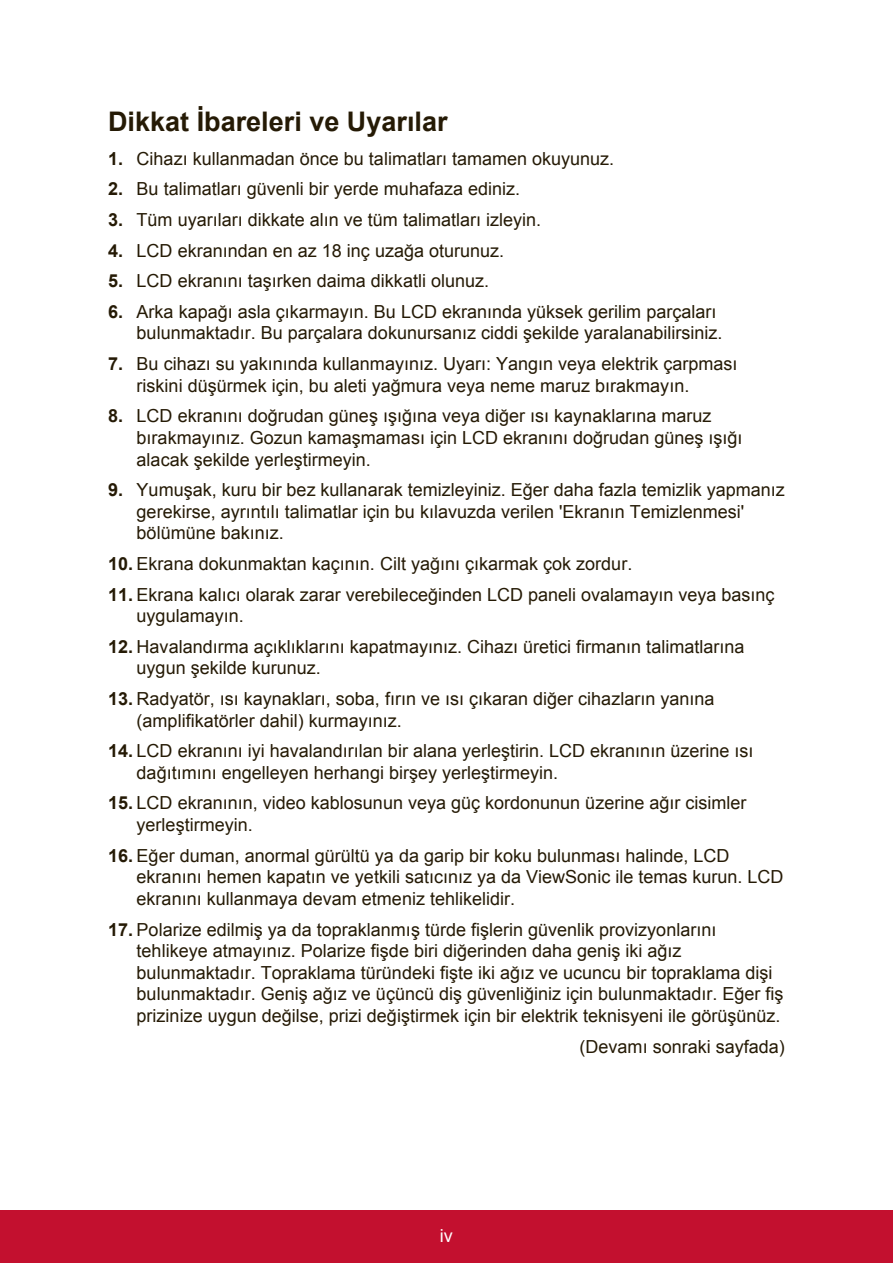
<style>
.page{position:relative;width:893px;height:1263px;background:#fff}
.page>*{position:absolute;margin:0;border:0;box-sizing:border-box;transform-origin:0 0}
.t1{font:700 27px "Arial";color:#251a05}
.t2{font:18px/21.6px "Arial";color:#251a05}
.t3{font:18px "Arial";color:#fff}
.s1{font-weight:700}
</style>
<div class="page">
<div style="left:0;top:1210px;width:892px;height:53px;background:#c3102f"></div>
<h1 class="t1" style="left:108px;top:104px;width:341px">Dikkat İbareleri ve Uyarılar</h1>
<p class="t2" style="left:108px;top:148px;width:507px"><span class="s1">1.</span> Cihazı kullanmadan önce bu talimatları tamamen okuyunuz.</p>
<p class="t2" style="left:108px;top:178px;width:413px"><span class="s1">2.</span> Bu talimatları güvenli bir yerde muhafaza ediniz.</p>
<p class="t2" style="left:108px;top:209px;width:434px"><span class="s1">3.</span> Tüm uyarıları dikkate alın ve tüm talimatları izleyin.</p>
<p class="t2" style="left:108px;top:240px;width:397px"><span class="s1">4.</span> LCD ekranından en az 18 inç uzağa oturunuz.</p>
<p class="t2" style="left:108px;top:270px;width:382px"><span class="s1">5.</span> LCD ekranını taşırken daima dikkatli olunuz.</p>
<p class="t2" style="left:136px;top:301px;width:587px;text-indent:-28px"><span class="s1">6.</span> Arka kapağı asla çıkarmayın. Bu LCD ekranında yüksek gerilim parçaları bulunmaktadır. Bu parçalara dokunursanız ciddi şekilde yaralanabilirsiniz.</p>
<p class="t2" style="left:136px;top:353px;width:602px;text-indent:-28px"><span class="s1">7.</span> Bu cihazı su yakınında kullanmayınız. Uyarı: Yangın veya elektrik çarpması riskini düşürmek için, bu aleti yağmura veya neme maruz bırakmayın.</p>
<p class="t2" style="left:136px;top:405px;width:607px;text-indent:-28px"><span class="s1">8.</span> LCD ekranını doğrudan güneş ışığına veya diğer ısı kaynaklarına maruz bırakmayınız. Gozun kamaşmaması için LCD ekranını doğrudan güneş ışığı alacak şekilde yerleştirmeyin.</p>
<p class="t2" style="left:136px;top:479px;width:649px;text-indent:-28px"><span class="s1">9.</span> Yumuşak, kuru bir bez kullanarak temizleyiniz. Eğer daha fazla temizlik yapmanız gerekirse, ayrıntılı talimatlar için bu kılavuzda verilen 'Ekranın Temizlenmesi' bölümüne bakınız.</p>
<p class="t2" style="left:108px;top:553px;width:525px"><span class="s1">10.</span> Ekrana dokunmaktan kaçının. Cilt yağını çıkarmak çok zordur.</p>
<p class="t2" style="left:136px;top:583px;width:639px;text-indent:-28px"><span class="s1">11.</span> Ekrana kalıcı olarak zarar verebileceğinden LCD paneli ovalamayın veya basınç uygulamayın.</p>
<p class="t2" style="left:136px;top:636px;width:609px;text-indent:-28px"><span class="s1">12.</span> Havalandırma açıklıklarını kapatmayınız. Cihazı üretici firmanın talimatlarına uygun şekilde kurunuz.</p>
<p class="t2" style="left:136px;top:688px;width:579px;text-indent:-28px"><span class="s1">13.</span> Radyatör, ısı kaynakları, soba, fırın ve ısı çıkaran diğer cihazların yanına (amplifikatörler dahil) kurmayınız.</p>
<p class="t2" style="left:136px;top:740px;width:618px;text-indent:-28px"><span class="s1">14.</span> LCD ekranını iyi havalandırılan bir alana yerleştirin. LCD ekranının üzerine ısı dağıtımını engelleyen herhangi birşey yerleştirmeyin.</p>
<p class="t2" style="left:136px;top:792px;width:611px;text-indent:-28px"><span class="s1">15.</span> LCD ekranının, video kablosunun veya güç kordonunun üzerine ağır cisimler yerleştirmeyin.</p>
<p class="t2" style="left:136px;top:844px;width:648px;text-indent:-28px"><span class="s1">16.</span> Eğer duman, anormal gürültü ya da garip bir koku bulunması halinde, LCD ekranını hemen kapatın ve yetkili satıcınız ya da ViewSonic ile temas kurun. LCD ekranını kullanmaya devam etmeniz tehlikelidir.</p>
<p class="t2" style="left:136px;top:918px;width:648px;text-indent:-28px"><span class="s1">17.</span> Polarize edilmiş ya da topraklanmış türde fişlerin güvenlik provizyonlarını tehlikeye atmayınız. Polarize fişde biri diğerinden daha geniş iki ağız bulunmaktadır. Topraklama türündeki fişte iki ağız ve ucuncu bir topraklama dişi bulunmaktadır. Geniş ağız ve üçüncü diş güvenliğiniz için bulunmaktadır. Eğer fiş prizinize uygun değilse, prizi değiştirmek için bir elektrik teknisyeni ile görüşünüz.</p>
<p class="t2" style="left:579px;top:1035px;width:207px">(Devamı sonraki sayfada)</p>
<p class="t3" style="left:440px;top:1223px;width:14px">iv</p>
</div>
